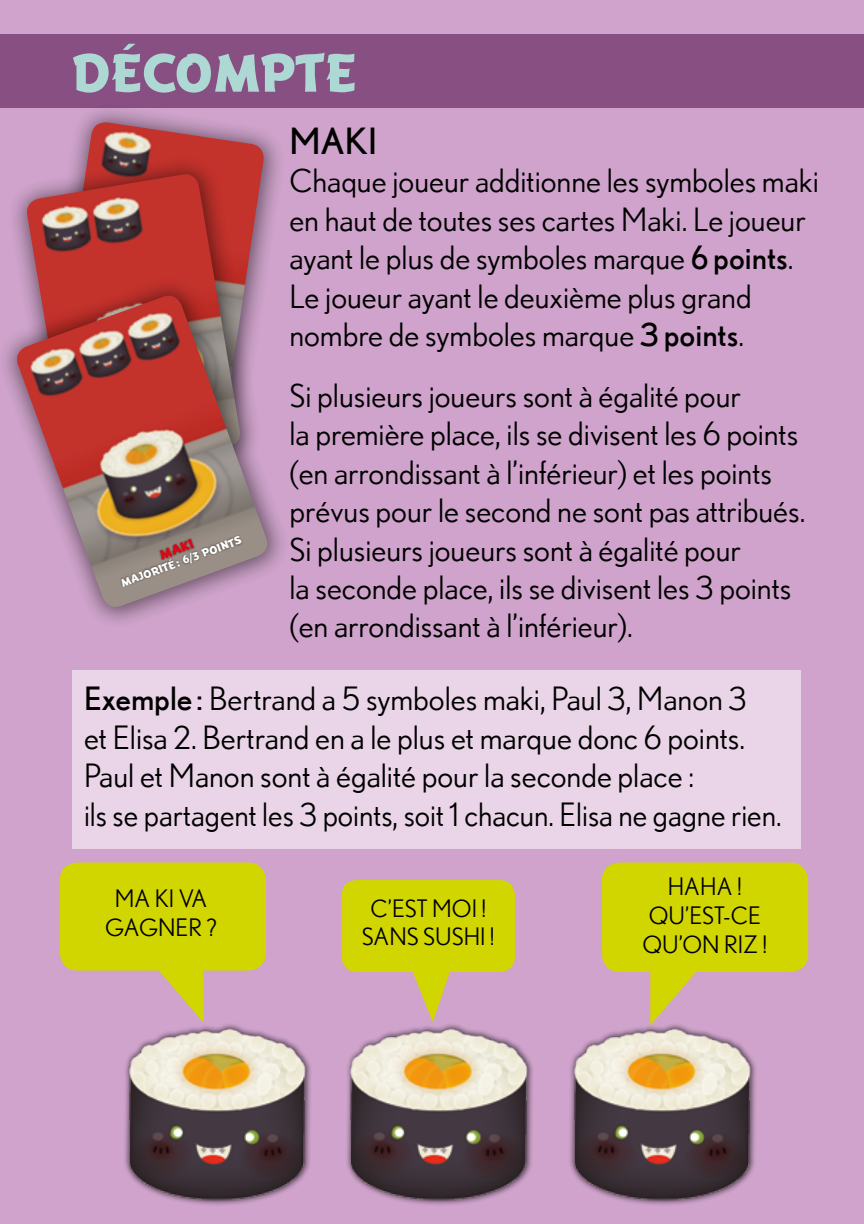
<style>
.page{position:relative;width:864px;height:1224px;background:#cfa3cb}
.page>*{position:absolute;margin:0;border:0;box-sizing:border-box;transform-origin:0 0}
.t1{font:800 56px "Badger";color:#add8d3}
.t2{font:36px "Nobel";color:#000}
.t3{font:32px/38.4px "Nobel";color:#000}
.t4{font:24px/28.8px "Nobel";color:#000;text-align:center}
.t5{font:800 14px "Badger";color:#e30413;scale:1.05 1}
.t6{font:800 11.6px "Badger";color:#fff;scale:1.05 1}
.s1{font-style:inherit}
</style>
<div class="page">
<div style="left:72px;top:670px;width:729px;height:179px;background:#e9d5e7"></div>
<div style="left:0;top:34px;width:864px;height:74px;background:#884f82"></div>
<div style="left:60px;top:863px;width:206px;height:108px;background:#d2d600;border-radius:18px"></div>
<svg style="left:105px;top:970px;width:98px;height:42px"></svg>
<div style="left:602px;top:863px;width:206px;height:109px;background:#d2d600;border-radius:18px"></div>
<svg style="left:650px;top:972px;width:46px;height:40px"></svg>
<div style="left:342px;top:880px;width:173px;height:92px;background:#d2d600;border-radius:15px"></div>
<svg style="left:412px;top:972px;width:38px;height:40px"></svg>
<div style="left:35px;top:102px;width:251px;height:336px;background:#000;opacity:.5"></div>
<svg style="left:54px;top:122px;width:212px;height:148px"></svg>
<svg style="left:262px;top:270px;width:4px;height:7px"></svg>
<div style="left:8px;top:154px;width:254px;height:340px;background:#000;opacity:.5"></div>
<svg style="left:25px;top:174px;width:217px;height:103px;background:#b4433f"></svg>
<div style="left:0;top:277px;width:290px;height:352px;background:#000;opacity:.5"></div>
<svg style="left:13px;top:296px;width:258px;height:315px"></svg>
<svg style="left:113px;top:520px;width:133px;height:83px;background:#9b877f"></svg>
<svg style="left:29px;top:479px;width:14px;height:14px"></svg>
<svg style="left:237px;top:403px;width:14px;height:15px"></svg>
<svg style="left:13px;top:296px;width:80px;height:25px"></svg>
<img style="left:125px;top:1012px;width:186px;height:193px">
<img style="left:347px;top:1012px;width:186px;height:193px">
<img style="left:570px;top:1012px;width:186px;height:193px">
<h1 class="t1" style="left:72px;top:40px;width:286px">DÉCOMPTE</h1>
<p class="t6" style="left:119px;top:577px;width:123px;rotate:-20deg">MAJORITÉ: 6/3 POINTS</p>
<p class="t5" style="left:157px;top:547px;width:35px;rotate:-20deg">MAKI</p>
<p class="t2" style="left:289px;top:120px;width:89px">MAKI</p>
<p class="t3" style="left:289px;top:161px;width:531px">Chaque joueur additionne les symboles maki en haut de toutes ses cartes Maki. Le joueur ayant le plus de symboles marque <span class="s1">6 points</span>.<br>Le joueur ayant le deuxième plus grand nombre de symboles marque <span class="s1">3 points</span>.</p>
<p class="t3" style="left:289px;top:376px;width:517px">Si plusieurs joueurs sont à égalité pour<br>la première place, ils se divisent les 6 points (en arrondissant à l’inférieur) et les points prévus pour le second ne sont pas attribués.<br>Si plusieurs joueurs sont à égalité pour<br>la seconde place, ils se divisent les 3 points (en arrondissant à l’inférieur).</p>
<p class="t3" style="left:84px;top:679px;width:699px"><span class="s1">Exemple :</span> Bertrand a 5 symboles maki, Paul 3, Manon 3<br>et Elisa 2. Bertrand en a le plus et marque donc 6 points.<br>Paul et Manon sont à égalité pour la seconde place :<br>ils se partagent les 3 points, soit 1 chacun. Elisa ne gagne rien.</p>
<p class="t4" style="left:105px;top:884px;width:113px">MA KI VA<br>GAGNER ?</p>
<p class="t4" style="left:362px;top:893px;width:134px">C’EST MOI !<br>SANS SUSHI !</p>
<p class="t4" style="left:643px;top:872px;width:126px">HAHA !<br>QU’EST-CE<br>QU’ON RIZ !</p>
</div>
